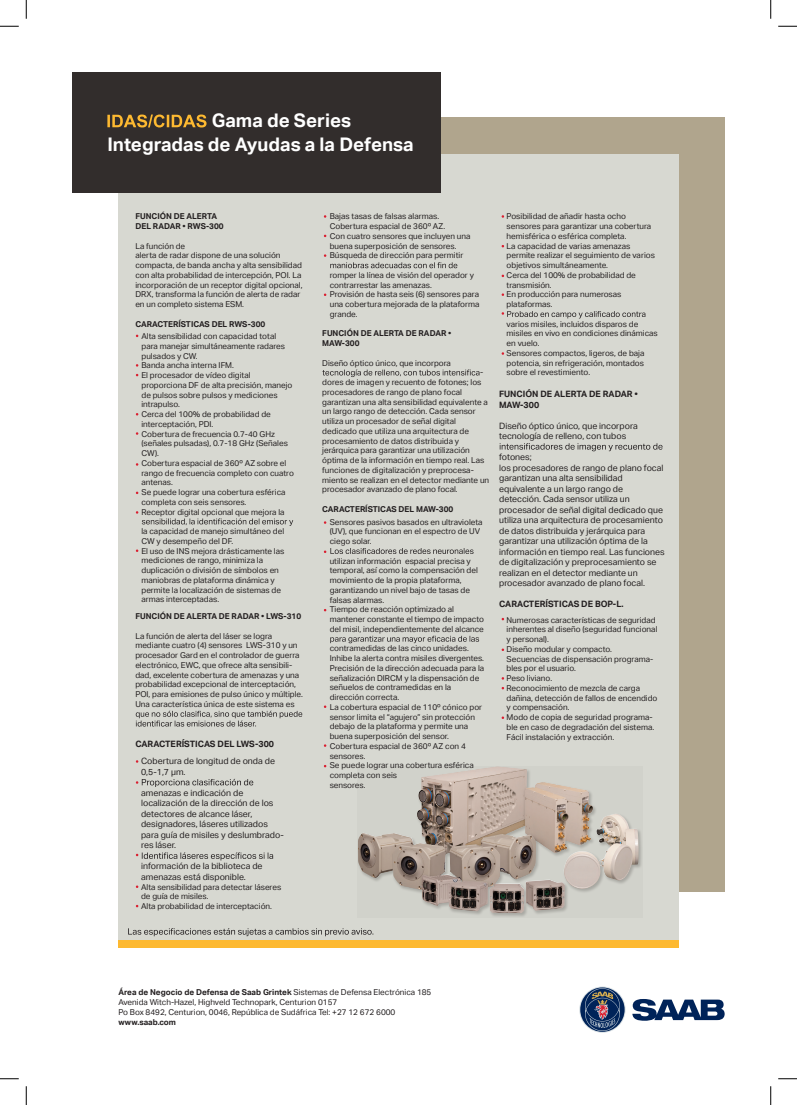
<style>
.page{position:relative;width:797px;height:1105px;background:#fff}
.page>*{position:absolute;margin:0;border:0;box-sizing:border-box;transform-origin:0 0}
.t1{font:700 18.75px "Aktiv Grotesk";color:#fff}
.t2{font:8.75px/10.5px "Aktiv Grotesk";color:#231f20}
.t3{font:700 8.75px/10.5px "Aktiv Grotesk";color:#231f20}
.t4{font:8.12px/9.8px "Aktiv Grotesk";color:#231f20}
.t5{font:700 8.12px/9.8px "Aktiv Grotesk";color:#231f20}
.s1{font-weight:700}
</style>
<div class="page">
<div style="left:164px;top:118px;width:560px;height:774px;background:#b0a58d"></div>
<div style="left:118px;top:154px;width:560px;height:786px;background:#d7d8d1"></div>
<svg style="left:579px;top:986px;width:46px;height:47px"></svg>
<svg style="left:580px;top:987px;width:44px;height:45px"></svg>
<svg style="left:585px;top:988px;width:34px;height:43px"></svg>
<svg style="left:632px;top:999px;width:92px;height:22px"></svg>
<div style="left:72px;top:72px;width:369px;height:121px;background:#322d2c"></div>
<svg style="left:107px;top:115px;width:99px;height:12px"></svg>
<svg style="left:357px;top:805px;width:285px;height:112px"></svg>
<img style="left:358px;top:766px;width:235px;height:147px">
<div style="left:118px;top:940px;width:560px;height:8px;background:#fdb931"></div>
<svg style="left:0;top:25px;width:19px;height:2px"></svg>
<svg style="left:778px;top:25px;width:19px;height:2px"></svg>
<svg style="left:0;top:1078px;width:19px;height:1px"></svg>
<svg style="left:778px;top:1078px;width:19px;height:1px"></svg>
<svg style="left:25px;top:0;width:2px;height:19px"></svg>
<svg style="left:25px;top:1086px;width:2px;height:19px"></svg>
<svg style="left:770px;top:0;width:1px;height:19px"></svg>
<svg style="left:770px;top:1086px;width:1px;height:19px"></svg>
<svg style="left:136px;top:711px;width:166px;height:15px"></svg>
<svg style="left:322px;top:369px;width:157px;height:8px"></svg>
<svg style="left:499px;top:443px;width:163px;height:8px"></svg>
<svg style="left:330px;top:636px;width:149px;height:7px"></svg>
<svg style="left:501px;top:311px;width:144px;height:7px"></svg>
<svg style="left:324px;top:254px;width:133px;height:14px"></svg>
<svg style="left:324px;top:548px;width:149px;height:6px"></svg>
<svg style="left:136px;top:511px;width:157px;height:15px"></svg>
<svg style="left:136px;top:779px;width:117px;height:8px"></svg>
<svg style="left:136px;top:852px;width:137px;height:8px"></svg>
<svg style="left:128px;top:928px;width:245px;height:8px"></svg>
<h1 class="t1" style="left:212px;top:110px;width:141px">Gama de Series</h1>
<h1 class="t1" style="left:107px;top:133px;width:308px">Integradas de Ayudas a la Defensa</h1>
<p class="t5" style="left:135px;top:212px;width:90px">FUNCIÓN DE ALERTA<br>DEL RADAR • RWS-300</p>
<p class="t4" style="left:135px;top:241px;width:169px">La función de<br>alerta de radar dispone de una solución compacta, de banda ancha y alta sensibilidad con alta probabilidad de intercepción, POI. La incorporación de un receptor digital opcional, DRX, transforma la función de alerta de radar en un completo sistema ESM.</p>
<p class="t5" style="left:135px;top:319px;width:131px">CARACTERÍSTICAS DEL RWS-300</p>
<p class="t4" style="left:141px;top:331px;width:154px">Alta sensibilidad con capacidad total para manejar simultáneamente radares pulsados y CW.<br>Banda ancha interna IFM.<br>El procesador de vídeo digital proporciona DF de alta precisión, manejo de pulsos sobre pulsos y mediciones intrapulso.<br>Cerca del 100% de probabilidad de interceptación, PDI.<br>Cobertura de frecuencia 0.7-40 GHz (señales pulsadas), 0.7-18 GHz (Señales<br>CW).<br>Cobertura espacial de 360º AZ sobre el rango de frecuencia completo con cuatro antenas.<br>Se puede lograr una cobertura esférica completa con seis sensores.<br>Receptor digital opcional que mejora la</p>
<p class="t4" style="left:141px;top:526px;width:144px">la capacidad de manejo simultáneo del CW y desempeño del DF.<br>El uso de INS mejora drásticamente las mediciones de rango, minimiza la duplicación o división de símbolos en maniobras de plataforma dinámica y permite la localización de sistemas de armas interceptadas.</p>
<p class="t5" style="left:135px;top:611px;width:167px">FUNCIÓN DE ALERTA DE RADAR • LWS-310</p>
<p class="t4" style="left:135px;top:631px;width:169px">La función de alerta del láser se logra mediante cuatro (4) sensores LWS-310 y un procesador Gard en el controlador de guerra electrónico, EWC, que ofrece alta sensibili&shy;dad, excelente cobertura de amenazas y una probabilidad excepcional de interceptación, POI, para emisiones de pulso único y múltiple.<br>Una característica única de este sistema es</p>
<p class="t3" style="left:135px;top:738px;width:140px">CARACTERÍSTICAS DEL LWS-300</p>
<p class="t2" style="left:141px;top:756px;width:135px">Cobertura de longitud de onda de<br>0,5-1,7 µm.</p>
<p class="t2" style="left:141px;top:787px;width:144px">amenazas e indicación de localización de la dirección de los detectores de alcance láser, designadores, láseres utilizados para guía de misiles y deslumbrado&shy;res láser.</p>
<p class="t2" style="left:141px;top:861px;width:123px">información de la biblioteca de amenazas está disponible.</p>
<p class="t4" style="left:141px;top:882px;width:142px">Alta sensibilidad para detectar láseres de guía de misiles.<br>Alta probabilidad de interceptación.</p>
<p class="t4" style="left:330px;top:212px;width:142px">Bajas tasas de falsas alarmas.<br>Cobertura espacial de 360º AZ.<br>Con cuatro sensores que incluyen una buena superposición de sensores.<br>Búsqueda de dirección para permitir</p>
<p class="t4" style="left:330px;top:270px;width:151px">romper la línea de visión del operador y contrarrestar las amenazas.<br>Provisión de hasta seis (6) sensores para una cobertura mejorada de la plataforma grande.</p>
<p class="t5" style="left:322px;top:329px;width:131px">FUNCIÓN DE ALERTA DE RADAR •<br>MAW-300</p>
<p class="t4" style="left:322px;top:358px;width:130px">Diseño óptico único, que incorpora</p>
<p class="t4" style="left:322px;top:368px;width:168px;text-indent:158px">- dores de imagen y recuento de fotones; los procesadores de rango de plano focal garantizan una alta sensibilidad equivalente a un largo rango de detección. Cada sensor utiliza un procesador de señal digital dedicado que utiliza una arquitectura de procesamiento de datos distribuida y jerárquica para garantizar una utilización óptima de la información en tiempo real. Las funciones de digitalización y preprocesa&shy;miento se realizan en el detector mediante un procesador avanzado de plano focal.</p>
<p class="t5" style="left:322px;top:504px;width:132px">CARACTERÍSTICAS DEL MAW-300</p>
<p class="t4" style="left:330px;top:517px;width:154px">Sensores pasivos basados en ultravioleta (UV), que funcionan en el espectro de UV ciego solar.</p>
<p class="t4" style="left:330px;top:556px;width:156px">utilizan información espacial precisa y temporal, así como la compensación del movimiento de la propia plataforma, garantizando un nivel bajo de tasas de falsas alarmas.<br>Tiempo de reacción optimizado al mantener constante el tiempo de impacto del misil, independientemente del alcance</p>
<p class="t4" style="left:330px;top:644px;width:156px">contramedidas de las cinco unidades.<br>Inhibe la alerta contra misiles divergentes.<br>Precisión de la dirección adecuada para la señalización DIRCM y la dispensación de señuelos de contramedidas en la dirección correcta.<br>La cobertura espacial de 110º cónico por sensor limita el “agujero” sin protección debajo de la plataforma y permite una buena superposición del sensor.<br>Cobertura espacial de 360º AZ con 4 sensores.<br>Se puede lograr una cobertura esférica completa con seis<br>sensores.</p>
<p class="t4" style="left:506px;top:212px;width:150px">Posibilidad de añadir hasta ocho sensores para garantizar una cobertura hemisférica o esférica completa.<br>La capacidad de varias amenazas permite realizar el seguimiento de varios objetivos simultáneamente.<br>Cerca del 100% de probabilidad de transmisión.<br>En producción para numerosas plataformas.</p>
<p class="t4" style="left:506px;top:319px;width:153px">varios misiles, incluidos disparos de misiles en vivo en condiciones dinámicas en vuelo.<br>Sensores compactos, ligeros, de baja potencia, sin refrigeración, montados sobre el revestimiento.</p>
<p class="t3" style="left:499px;top:389px;width:140px">FUNCIÓN DE ALERTA DE RADAR •<br>MAW-300</p>
<p class="t2" style="left:499px;top:420px;width:140px">Diseño óptico único, que incorpora tecnología de relleno, con tubos</p>
<p class="t2" style="left:499px;top:452px;width:167px">fotones;<br>los procesadores de rango de plano focal garantizan una alta sensibilidad equivalente a un largo rango de detección. Cada sensor utiliza un procesador de señal digital dedicado que utiliza una arquitectura de procesamiento de datos distribuida y jerárquica para garantizar una utilización óptima de la información en tiempo real. Las funciones de digitalización y preprocesamiento se realizan en el detector mediante un procesador avanzado de plano focal.</p>
<p class="t3" style="left:499px;top:599px;width:126px">CARACTERÍSTICAS DE BOP-L.</p>
<p class="t4" style="left:506px;top:615px;width:152px">Numerosas características de seguridad inherentes al diseño (seguridad funcional y personal).<br>Diseño modular y compacto.<br>Secuencias de dispensación programa&shy;bles por el usuario.<br>Peso liviano.<br>Reconocimiento de mezcla de carga dañina, detección de fallos de encendido y compensación.<br>Modo de copia de seguridad programa&shy;ble en caso de degradación del sistema.<br>Fácil instalación y extracción.</p>
<p class="t4" style="left:118px;top:988px;width:314px"><span class="s1">Área de Negocio de Defensa de Saab Grintek</span> Sistemas de Defensa Electrónica 185<br>Avenida Witch-Hazel, Highveld Technopark, Centurion 0157<br>Po Box 8492, Centurion, 0046, República de Sudáfrica Tel: +27 12 672 6000</p>
<p class="t5" style="left:118px;top:1017px;width:59px">www.saab.com</p>
</div>
